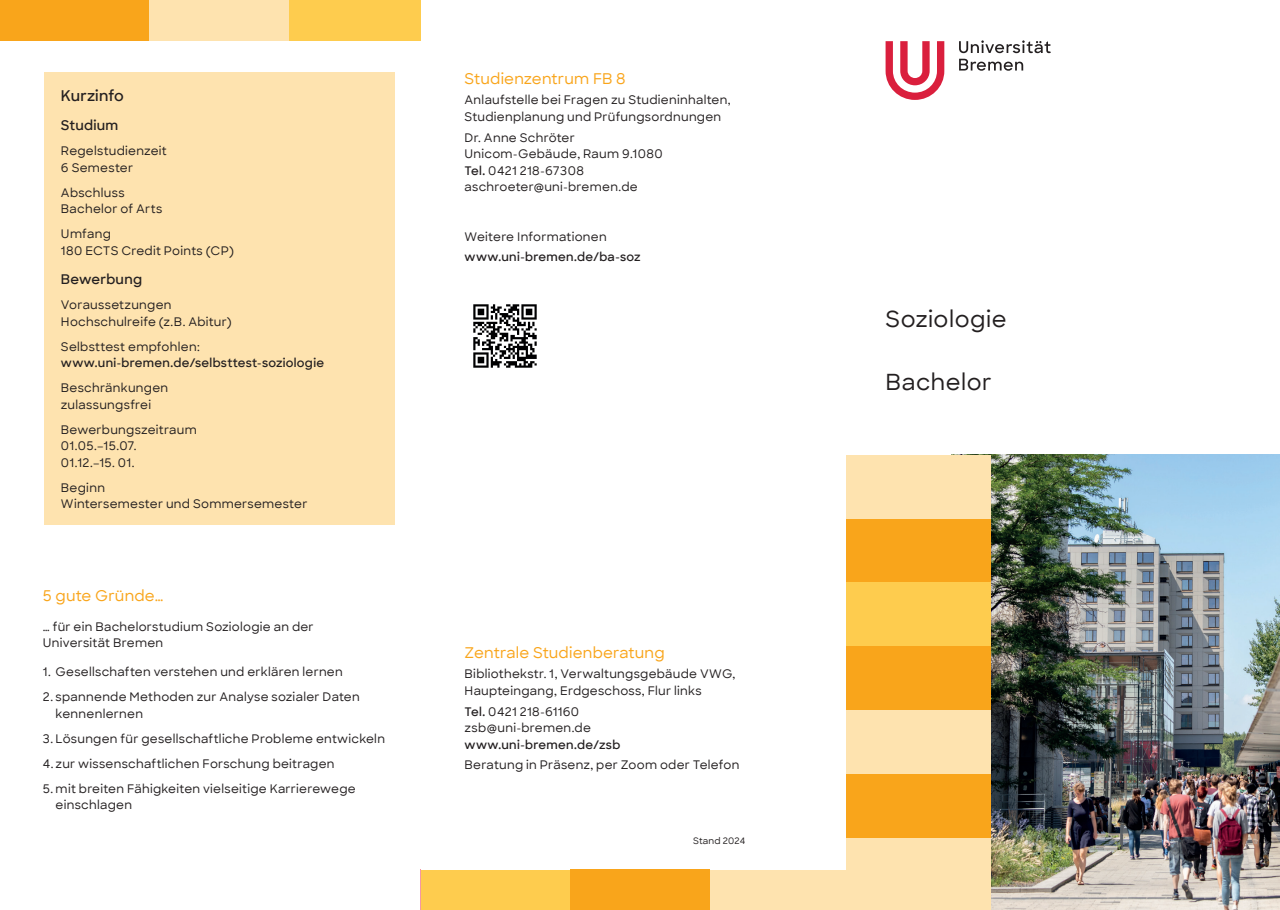
<style>
.page{position:relative;width:1280px;height:910px;background:#fff}
.page>*{position:absolute;margin:0;border:0;box-sizing:border-box;transform-origin:0 0}
.t1{font:500 22.5px "Sharp Sans";letter-spacing:.025em;color:#231f20}
.t2{font:500 15px "Sharp Sans";letter-spacing:.015em;color:#f9a51b}
.t3{font:600 15px "Sharp Sans";letter-spacing:.005em;color:#231f20}
.t4{font:600 13.5px "Sharp Sans";letter-spacing:.02em;color:#231f20}
.t5{font:500 12px/16.5px "Sharp Sans";letter-spacing:.025em;color:#231f20}
.t6{font:600 12px "Sharp Sans";letter-spacing:.025em;color:#231f20}
.t7{font:500 9px "Sharp Sans";letter-spacing:.02em;color:#231f20}
.s1{font-weight:600}
</style>
<div class="page">
<svg style="left:959px;top:59px;width:64px;height:12px"></svg>
<svg style="left:959px;top:40px;width:92px;height:13px"></svg>
<svg style="left:885px;top:41px;width:59px;height:59px"></svg>
<img style="left:991px;top:455px;width:289px;height:454px">
<div style="left:473px;top:870px;width:377px;height:40px;background:#fee3af"></div>
<div style="left:570px;top:870px;width:140px;height:40px;background:#f9a51b"></div>
<div style="left:421px;top:870px;width:149px;height:40px;background:#fecc4e"></div>
<div style="left:0;top:0;width:149px;height:40px;background:#f9a51b"></div>
<div style="left:149px;top:0;width:140px;height:40px;background:#fee3af"></div>
<div style="left:289px;top:0;width:132px;height:40px;background:#fecc4e"></div>
<div style="left:846px;top:455px;width:145px;height:455px;background:#f9a51b"></div>
<div style="left:846px;top:838px;width:145px;height:72px;background:#fee3af"></div>
<div style="left:846px;top:455px;width:145px;height:64px;background:#fee3af"></div>
<div style="left:846px;top:710px;width:145px;height:64px;background:#fee3af"></div>
<div style="left:846px;top:583px;width:145px;height:63px;background:#fecc4e"></div>
<img style="left:473px;top:304px;width:64px;height:64px">
<div style="left:44px;top:72px;width:350px;height:453px;background:#fee3af"></div>
<p class="t3" style="left:61px;top:84px;width:64px">Kurzinfo</p>
<p class="t4" style="left:61px;top:115px;width:59px">Studium</p>
<p class="t5" style="left:61px;top:142px;width:107px">Regelstudienzeit<br>6 Semester</p>
<p class="t5" style="left:61px;top:183px;width:103px">Abschluss<br>Bachelor of Arts</p>
<p class="t5" style="left:61px;top:225px;width:175px">Umfang<br>180 ECTS Credit Points (CP)</p>
<p class="t4" style="left:61px;top:269px;width:83px">Bewerbung</p>
<p class="t5" style="left:61px;top:296px;width:172px">Voraussetzungen<br>Hochschulreife (z.B. Abitur)</p>
<p class="t5" style="left:61px;top:337px;width:140px">Selbsttest empfohlen:</p>
<p class="t6" style="left:61px;top:354px;width:265px">www.uni-bremen.de/selbsttest-soziologie</p>
<p class="t5" style="left:61px;top:379px;width:109px">Beschränkungen zulassungsfrei</p>
<p class="t5" style="left:61px;top:420px;width:137px">Bewerbungszeitraum<br>01.05.–15.07.<br>01.12.–15. 01.</p>
<p class="t5" style="left:61px;top:478px;width:248px">Beginn<br>Wintersemester und Sommersemester</p>
<p class="t2" style="left:43px;top:585px;width:122px">5 gute Gründe…</p>
<p class="t5" style="left:43px;top:617px;width:272px">… für ein Bachelorstudium Soziologie an der<br>Universität Bremen</p>
<p class="t5" style="left:43px;top:663px;width:301px">1. Gesellschaften verstehen und erklären lernen</p>
<p class="t5" style="left:56px;top:688px;width:306px;text-indent:-13px">2. spannende Methoden zur Analyse sozialer Daten kennenlernen</p>
<p class="t5" style="left:43px;top:730px;width:344px">3. Lösungen für gesellschaftliche Probleme entwickeln</p>
<p class="t5" style="left:43px;top:755px;width:293px">4. zur wissenschaftlichen Forschung beitragen</p>
<p class="t5" style="left:56px;top:780px;width:302px;text-indent:-13px">5. mit breiten Fähigkeiten vielseitige Karrierewege einschlagen</p>
<p class="t2" style="left:465px;top:67px;width:163px">Studienzentrum FB 8</p>
<p class="t5" style="left:465px;top:91px;width:268px">Anlaufstelle bei Fragen zu Studieninhalten,<br>Studienplanung und Prüfungsordnungen</p>
<p class="t5" style="left:465px;top:128px;width:200px">Dr. Anne Schröter<br>Unicom-Gebäude, Raum 9.1080<br><span class="s1">Tel.</span> 0421 218-67308 aschroeter@uni-bremen.de</p>
<p class="t5" style="left:465px;top:228px;width:144px">Weitere Informationen</p>
<p class="t6" style="left:465px;top:248px;width:178px">www.uni-bremen.de/ba-soz</p>
<p class="t2" style="left:465px;top:641px;width:202px">Zentrale Studienberatung</p>
<p class="t5" style="left:465px;top:665px;width:272px">Bibliothekstr. 1, Verwaltungsgebäude VWG,<br>Haupteingang, Erdgeschoss, Flur links</p>
<p class="t5" style="left:465px;top:702px;width:128px"><span class="s1">Tel.</span> 0421 218-61160 zsb@uni-bremen.de</p>
<p class="t6" style="left:465px;top:735px;width:157px">www.uni-bremen.de/zsb</p>
<p class="t5" style="left:465px;top:756px;width:276px">Beratung in Präsenz, per Zoom oder Telefon</p>
<p class="t7" style="left:693px;top:834px;width:54px">Stand 2024</p>
<h1 class="t1" style="left:885px;top:303px;width:122px">Soziologie</h1>
<h1 class="t1" style="left:885px;top:365px;width:108px">Bachelor</h1>
</div>
